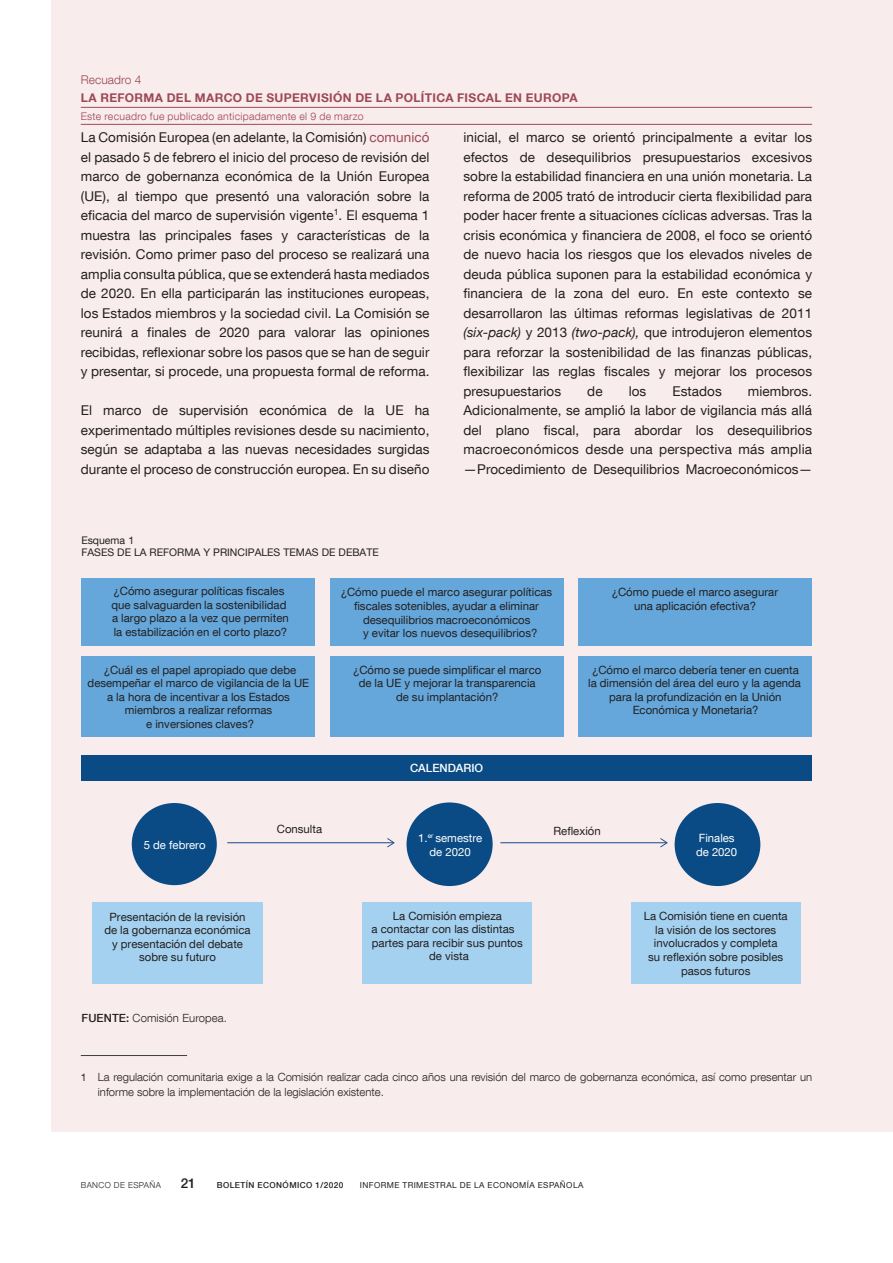
<style>
.page{position:relative;width:893px;height:1263px;background:#fff}
.page>*{position:absolute;margin:0;border:0;box-sizing:border-box;transform-origin:0 0}
.Texto_recuadro{font:13.5px/19.5px "Bd E Neue Helvetica";letter-spacing:.005em;color:#231f20;text-align:justify}
.t1{font:500 13.5px "Bd E Neue Helvetica";color:#231f20}
.Título_recuadro{font:700 12px "Bd E Neue Helvetica";letter-spacing:.03em;color:#9d4855}
.Numero_recuadro{font:300 12px "Bd E Neue Helvetica";letter-spacing:.005em;color:#9d4855}
.t2{font:11.4px/13.5px "Bd E Neue Helvetica";color:#231f20;text-align:center}
.t3{font:11.4px/13.5px "Bd E Neue Helvetica";color:#fff;text-align:center}
.t4{font:500 11.4px "Bd E Neue Helvetica";color:#fff}
.Citas_recuadro{font:300 11.25px/15px "Bd E Neue Helvetica";color:#231f20}
.t5{font:10.5px/12.6px "Bd E Neue Helvetica";color:#231f20}
.Título_recuadro-2{font:300 10.5px "Bd E Neue Helvetica";letter-spacing:.03em;color:#9d4855}
.t6{font:8.25px "Bd E Neue Helvetica";letter-spacing:.05em;color:#231f20}
.t7{font:500 8.25px "Bd E Neue Helvetica";letter-spacing:.05em;color:#231f20}
.t8{font:300 8.25px "Bd E Neue Helvetica";letter-spacing:.05em;color:#231f20}
.s1{color:#9d4855}
.s2{font-style:italic}
.s3{font-weight:500}
.s4{font-weight:400;font-size:10.5px}
</style>
<div class="page">
<div style="left:51px;top:0;width:842px;height:1131px;background:#f9eced"></div>
<hr style="left:81px;top:1055px;width:106px;height:1px;background:#3e3e3f">
<hr style="left:500px;top:842px;width:166px;height:1px;background:#17498c">
<svg style="left:660px;top:838px;width:8px;height:9px"></svg>
<hr style="left:227px;top:842px;width:166px;height:1px;background:#17498c">
<svg style="left:387px;top:838px;width:8px;height:9px"></svg>
<div style="left:81px;top:578px;width:234px;height:67px;background:#65a7da"></div>
<div style="left:330px;top:578px;width:234px;height:67px;background:#65a7da"></div>
<div style="left:579px;top:578px;width:233px;height:67px;background:#65a7da"></div>
<div style="left:81px;top:656px;width:234px;height:81px;background:#65a7da"></div>
<div style="left:330px;top:656px;width:234px;height:81px;background:#65a7da"></div>
<div style="left:579px;top:656px;width:233px;height:81px;background:#65a7da"></div>
<div style="left:81px;top:755px;width:731px;height:25px;background:#0a4b85"></div>
<div style="left:132px;top:803px;width:85px;height:82px;background:#0a4b85;border-radius:50%"></div>
<div style="left:407px;top:802px;width:86px;height:84px;background:#0a4b85;border-radius:50%"></div>
<div style="left:675px;top:803px;width:85px;height:83px;background:#0a4b85;border-radius:50%"></div>
<div style="left:93px;top:902px;width:170px;height:81px;background:#a4d1ef"></div>
<div style="left:362px;top:902px;width:170px;height:81px;background:#a4d1ef"></div>
<div style="left:631px;top:902px;width:170px;height:81px;background:#a4d1ef"></div>
<hr style="left:81px;top:124px;width:731px;height:1px;background:#9d4855">
<hr style="left:81px;top:107px;width:731px;height:1px;background:#9d4855">
<p class="Numero_recuadro" style="left:81px;top:72px;width:62px">Recuadro 4</p>
<p class="Título_recuadro" style="left:81px;top:90px;width:498px">LA REFORMA DEL MARCO DE SUPERVISIÓN DE LA POLÍTICA FISCAL EN EUROPA</p>
<p class="Título_recuadro-2" style="left:81px;top:110px;width:284px">Este recuadro fue publicado anticipadamente el 9 de marzo</p>
<p class="Texto_recuadro" style="left:81px;top:128px;width:350px">La Comisión Europea (en adelante, la Comisión) <span class="s1">comunicó </span>el pasado 5 de febrero el inicio del proceso de revisión del marco de gobernanza económica de la Unión Europea (UE), al tiempo que presentó una valoración sobre la eficacia del marco de supervisión vigente<sup>1</sup>. El esquema 1 muestra las principales fases y características de la revisión. Como primer paso del proceso se realizará una amplia consulta pública, que se extenderá hasta mediados de 2020. En ella participarán las instituciones europeas, los Estados miembros y la sociedad civil. La Comisión se reunirá a finales de 2020 para valorar las opiniones recibidas, reflexionar sobre los pasos que se han de seguir y presentar, si procede, una propuesta formal de reforma.</p>
<p class="Texto_recuadro" style="left:81px;top:400px;width:350px">El marco de supervisión económica de la UE ha experimentado múltiples revisiones desde su nacimiento, según se adaptaba a las nuevas necesidades surgidas durante el proceso de construcción europea. En su diseño</p>
<p class="t5" style="left:81px;top:533px;width:299px">Esquema 1<br>FASES DE LA REFORMA Y PRINCIPALES TEMAS DE DEBATE</p>
<p class="Texto_recuadro" style="left:463px;top:128px;width:350px">inicial, el marco se orientó principalmente a evitar los efectos de desequilibrios presupuestarios excesivos sobre la estabilidad financiera en una unión monetaria. La reforma de 2005 trató de introducir cierta flexibilidad para poder hacer frente a situaciones cíclicas adversas. Tras la crisis económica y financiera de 2008, el foco se orientó de nuevo hacia los riesgos que los elevados niveles de deuda pública suponen para la estabilidad económica y financiera de la zona del euro. En este contexto se desarrollaron las últimas reformas legislativas de 2011 <span class="s2">(six-pack)</span> y 2013 <span class="s2">(two-pack),</span> que introdujeron elementos para reforzar la sostenibilidad de las finanzas públicas, flexibilizar las reglas fiscales y mejorar los procesos presupuestarios</p>
<p class="Texto_recuadro" style="left:463px;top:381px;width:350px;text-indent:284px">miembros.<br>Adicionalmente, se amplió la labor de vigilancia más allá del plano fiscal, para abordar los desequilibrios macroeconómicos desde una perspectiva más amplia —Procedimiento de Desequilibrios Macroeconómicos—</p>
<p class="Texto_recuadro" style="left:587px;top:381px;width:17px">de</p>
<p class="Texto_recuadro" style="left:629px;top:381px;width:19px">los</p>
<p class="Texto_recuadro" style="left:672px;top:381px;width:51px">Estados</p>
<p class="t2" style="left:111px;top:584px;width:179px;text-align:left">¿Cómo asegurar políticas fiscales que salvaguarden la sostenibilidad a largo plazo a la vez que permiten la estabilización en el corto plazo?</p>
<p class="t2" style="left:341px;top:585px;width:213px">¿Cómo puede el marco asegurar políticas</p>
<p class="t2" style="left:354px;top:599px;width:187px">fiscales sotenibles, ayudar a eliminar</p>
<p class="t2" style="left:363px;top:612px;width:169px">desequilibrios macroeconómicos</p>
<p class="t2" style="left:363px;top:626px;width:176px">y evitar los nuevos desequilibrios?</p>
<p class="t2" style="left:612px;top:585px;width:168px">¿Cómo puede el marco asegurar una aplicación efectiva?</p>
<p class="t2" style="left:88px;top:663px;width:223px">¿Cuál es el papel apropiado que debe desempeñar el marco de vigilancia de la UE a la hora de incentivar a los Estados miembros a realizar reformas<br>e inversiones claves?</p>
<p class="t2" style="left:353px;top:663px;width:190px">¿Cómo se puede simplificar el marco de la UE y mejorar la transparencia de su implantación?</p>
<p class="t2" style="left:588px;top:663px;width:214px">¿Cómo el marco debería tener en cuenta la dimensión del área del euro y la agenda para la profundización en la Unión Económica y Monetaria?</p>
<p class="t4" style="left:410px;top:761px;width:75px">CALENDARIO</p>
<p class="t2" style="left:277px;top:822px;width:47px">Consulta</p>
<p class="t2" style="left:553px;top:824px;width:49px">Reflexión</p>
<p class="t3" style="left:144px;top:837px;width:63px">5 de febrero</p>
<p class="t3" style="left:418px;top:831px;width:66px">1.<sup>er</sup> semestre de 2020</p>
<p class="t3" style="left:696px;top:831px;width:43px;text-align:left">Finales de 2020</p>
<p class="t2" style="left:104px;top:909px;width:148px">Presentación de la revisión de la gobernanza económica y presentación del debate sobre su futuro</p>
<p class="Citas_recuadro" style="left:82px;top:1010px;width:147px"><span class="s3">FUENTE:</span> Comisión Europea.</p>
<p class="t2" style="left:393px;top:908px;width:111px">La Comisión empieza</p>
<p class="t2" style="left:372px;top:922px;width:144px">a contactar con las distintas</p>
<p class="t2" style="left:372px;top:936px;width:152px">partes para recibir sus puntos</p>
<p class="t2" style="left:429px;top:949px;width:41px">de vista</p>
<p class="t2" style="left:644px;top:909px;width:145px">La Comisión tiene en cuenta la visión de los sectores involucrados y completa<br>su reflexión sobre posibles pasos futuros</p>
<p class="Citas_recuadro" style="left:98px;top:1070px;width:716px;text-indent:-17px"><span class="s4">1</span> La regulación comunitaria exige a la Comisión realizar cada cinco años una revisión del marco de gobernanza económica, así como presentar un informe sobre la implementación de la legislación existente.</p>
<p class="t8" style="left:81px;top:1180px;width:82px">BANCO DE ESPAÑA</p>
<p class="t1" style="left:181px;top:1175px;width:16px">21</p>
<p class="t7" style="left:217px;top:1180px;width:128px">BOLETÍN ECONÓMICO 1/2020</p>
<p class="t6" style="left:360px;top:1180px;width:225px">INFORME TRIMESTRAL DE LA ECONOMÍA ESPAÑOLA</p>
</div>
